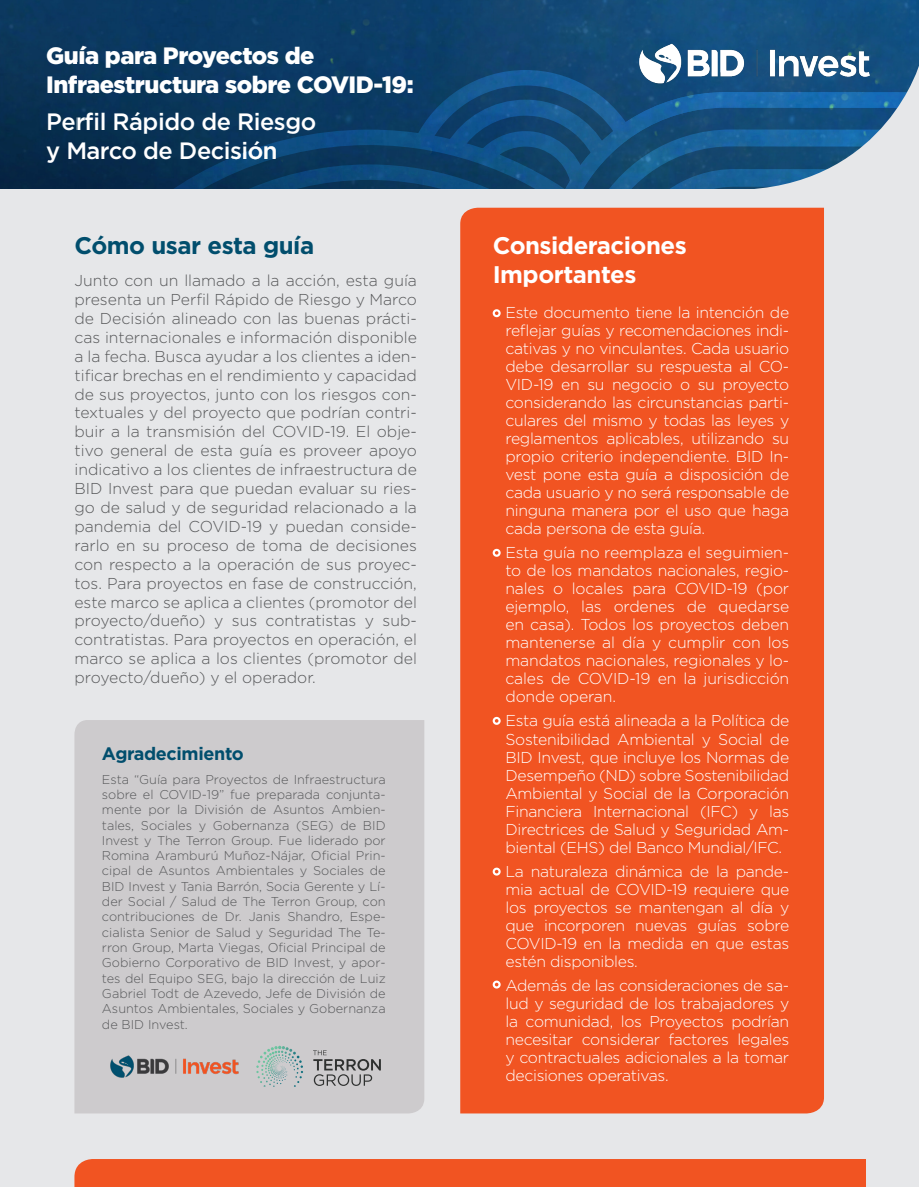
<style>
.page{position:relative;width:919px;height:1187px;background:#fff}
.page>*{position:absolute;margin:0;border:0;box-sizing:border-box;transform-origin:0 0}
.t1{font:700 24px/28.8px "Gotham";letter-spacing:-.02em;color:#fff}
.t2{font:700 24px "Gotham";letter-spacing:-.02em;color:#014e6d}
.t3{font:900 23.7px/28.5px "Gotham";letter-spacing:-.02em;color:#fff}
.t4{font:500 23.7px/28.5px "Gotham";letter-spacing:-.02em;color:#fff}
.t5{font:700 18px "Gotham";letter-spacing:-.02em;color:#014e6d}
.t6{font:300 15.75px/18px "Gotham";letter-spacing:-.02em;color:#fff;text-align:justify}
.t7{font:300 15.75px/18.9px "Gotham";color:#57585a;text-align:justify}
.t8{font:300 12.75px/15.3px "Gotham";color:#57585a;text-align:justify}
</style>
<div class="page">
<div style="left:0;top:0;width:918px;height:1186px;background:#e6e7e9"></div>
<img style="left:0;top:0;width:918px;height:189px">
<img style="left:635px;top:42px;width:238px;height:15px">
<div style="left:401px;top:68px;width:31px;height:54px;background:#0b3b67"></div>
<svg style="left:91px;top:122px;width:341px;height:67px;background:#093960"></svg>
<svg style="left:432px;top:57px;width:486px;height:132px;background:#2f6590"></svg>
<div style="left:74px;top:1159px;width:715px;height:27px;background:#f15422"></div>
<div style="left:789px;top:1158px;width:76px;height:28px;background:#f15422"></div>
<div style="left:460px;top:207px;width:364px;height:907px;background:#f15422"></div>
<div style="left:492px;top:309px;width:8px;height:8px;border:2px solid #fff;border-radius:50%"></div>
<div style="left:492px;top:716px;width:8px;height:8px;border:2px solid #fff;border-radius:50%"></div>
<div style="left:492px;top:549px;width:8px;height:7px;border:2px solid #fff;border-radius:50%"></div>
<div style="left:492px;top:867px;width:8px;height:8px;border:2px solid #fff;border-radius:50%"></div>
<div style="left:492px;top:980px;width:8px;height:8px;border:2px solid #fff;border-radius:50%"></div>
<div style="left:74px;top:720px;width:350px;height:393px;background:#cdcbcd"></div>
<img style="left:109px;top:1054px;width:131px;height:24px">
<svg style="left:313px;top:1050px;width:68px;height:35px;background:#a9a8a9"></svg>
<svg style="left:256px;top:1045px;width:47px;height:41px;background:#b7c4c3"></svg>
<h2 class="t3" style="left:46px;top:41px;width:369px">Guía para Proyectos de<br>Infraestructura sobre COVID-19:</h2>
<h2 class="t4" style="left:46px;top:107px;width:271px">Perfil Rápido de Riesgo y Marco de Decisión</h2>
<h1 class="t2" style="left:74px;top:229px;width:241px">Cómo usar esta guía</h1>
<p class="t7" style="left:74px;top:270px;width:344px">Junto con un llamado a la acción, esta guía presenta un Perfil Rápido de Riesgo y Marco de Decisión alineado con las buenas prácti&shy;cas internacionales e información disponible a la fecha. Busca ayudar a los clientes a iden&shy;tificar brechas en el rendimiento y capacidad de sus proyectos, junto con los riesgos con&shy;textuales y del proyecto que podrían contri&shy;buir a la transmisión del COVID-19. El obje&shy;tivo general de esta guía es proveer apoyo indicativo a los clientes de infraestructura de BID Invest para que puedan evaluar su ries&shy;go de salud y de seguridad relacionado a la pandemia del COVID-19 y puedan conside&shy;rarlo en su proceso de toma de decisiones con respecto a la operación de sus proyec&shy;tos. Para proyectos en fase de construcción, este marco se aplica a clientes (promotor del proyecto/dueño) y sus contratistas y sub&shy;contratistas. Para proyectos en operación, el marco se aplica a los clientes (promotor del proyecto/dueño) y el operador.</p>
<p class="t5" style="left:102px;top:741px;width:143px">Agradecimiento</p>
<p class="t8" style="left:102px;top:771px;width:285px">Esta “Guía para Proyectos de Infraestructura sobre el COVID-19” fue preparada conjunta&shy;mente por la División de Asuntos Ambien&shy;tales, Sociales y Gobernanza (SEG) de BID Invest y The Terron Group. Fue liderado por Romina Aramburú Muñoz-Nájar, Oficial Prin&shy;cipal de Asuntos Ambientales y Sociales de BID Invest y Tania Barrón, Socia Gerente y Lí&shy;der Social / Salud de The Terron Group, con contribuciones de Dr. Janis Shandro, Espe&shy;cialista Senior de Salud y Seguridad The Te&shy;rron Group, Marta Viegas, Oficial Principal de Gobierno Corporativo de BID Invest, y apor&shy;tes del Equipo SEG, bajo la dirección de Luiz Gabriel Todt de Azevedo, Jefe de División de Asuntos Ambientales, Sociales y Gobernanza de BID Invest.</p>
<h1 class="t1" style="left:492px;top:231px;width:196px">Consideraciones<br>Importantes</h1>
<p class="t6" style="left:505px;top:303px;width:285px">Este documento tiene la intención de reflejar guías y recomendaciones indi&shy;cativas y no vinculantes. Cada usuario debe desarrollar su respuesta al CO-VID-19 en su negocio o su proyecto considerando las circunstancias parti&shy;culares del mismo y todas las leyes y reglamentos aplicables, utilizando su propio criterio independiente. BID In&shy;vest pone esta guía a disposición de cada usuario y no será responsable de ninguna manera por el uso que haga cada persona de esta guía.</p>
<p class="t6" style="left:505px;top:543px;width:285px">Esta guía no reemplaza el seguimien&shy;to de los mandatos nacionales, regio&shy;nales o locales para COVID-19 (por ejemplo, las ordenes de quedarse en casa). Todos los proyectos deben mantenerse al día y cumplir con los mandatos nacionales, regionales y lo&shy;cales de COVID-19 en la jurisdicción donde operan.</p>
<p class="t6" style="left:505px;top:711px;width:285px">Esta guía está alineada a la Política de Sostenibilidad Ambiental y Social de BID Invest, que incluye los Normas de Desempeño (ND) sobre Sostenibilidad Ambiental y Social de la Corporación Financiera Internacional (IFC) y las Directrices de Salud y Seguridad Am&shy;biental (EHS) del Banco Mundial/IFC.</p>
<p class="t6" style="left:505px;top:861px;width:285px">La naturaleza dinámica de la pande&shy;mia actual de COVID-19 requiere que los proyectos se mantengan al día y que incorporen nuevas guías sobre COVID-19 en la medida en que estas estén disponibles.</p>
<p class="t6" style="left:505px;top:975px;width:285px">Además de las consideraciones de sa&shy;lud y seguridad de los trabajadores y la comunidad, los Proyectos podrían necesitar considerar factores legales y contractuales adicionales a la tomar decisiones operativas.</p>
</div>
